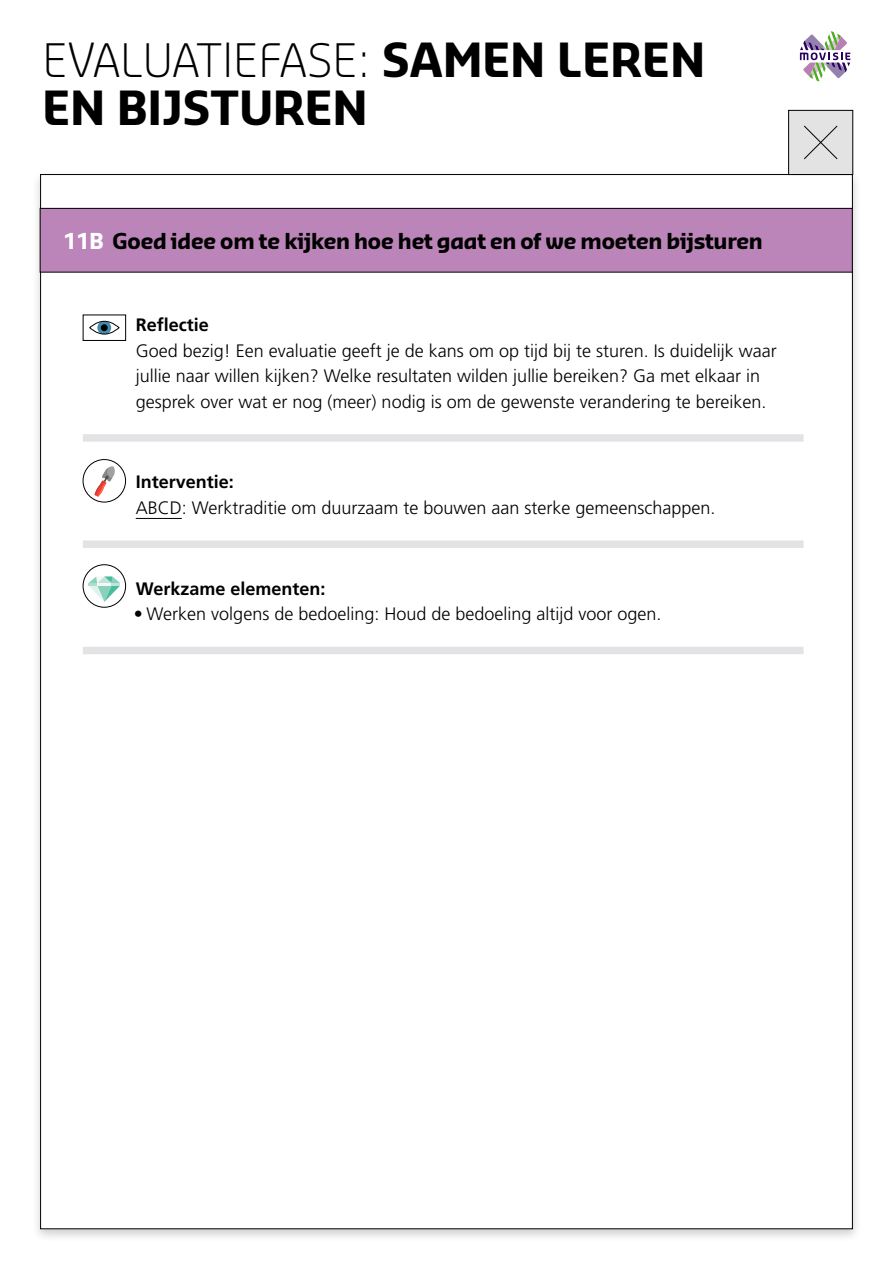
<style>
.page{position:relative;width:893px;height:1263px;background:#fff}
.page>*{position:absolute;margin:0;border:0;box-sizing:border-box;transform-origin:0 0}
.titel{font:700 45px/48px "Sansa Pro";color:#000}
.handgeschreven{font:700 21px "Sansa Pro";letter-spacing:-.01em;color:#000}
.brood_overlay{font:300 18px/25.5px "Frutiger";color:#000}
.brood_overlay-2{font:700 18px "Frutiger";color:#000}
.s1{font-weight:300}
.s2{color:#fff}
.s3{font-weight:700}
</style>
<div class="page">
<div style="left:31px;top:169px;width:831px;height:1073px;background:#000;opacity:.2"></div>
<div style="left:41px;top:175px;width:811px;height:1054px;background:#fff"></div>
<hr style="left:136px;top:518px;width:46px;height:1px;background:#000">
<svg style="left:90px;top:321px;width:29px;height:13px"></svg>
<svg style="left:97px;top:321px;width:14px;height:13px"></svg>
<div style="left:101px;top:324px;width:7px;height:7px;background:#000;border-radius:50%"></div>
<div style="left:89px;top:321px;width:30px;height:13px;border:1px solid #000;border-radius:50%"></div>
<div style="left:83px;top:315px;width:43px;height:26px;border:1px solid #000"></div>
<div style="left:83px;top:434px;width:721px;height:8px;background:#e3e3e5"></div>
<svg style="left:94px;top:466px;width:21px;height:31px"></svg>
<div style="left:83px;top:459px;width:43px;height:43px;border:1px solid #000;border-radius:50%"></div>
<div style="left:83px;top:540px;width:721px;height:8px;background:#e3e3e5"></div>
<svg style="left:88px;top:576px;width:32px;height:26px"></svg>
<div style="left:83px;top:564px;width:43px;height:43px;border:1px solid #000;border-radius:50%"></div>
<div style="left:83px;top:647px;width:721px;height:7px;background:#e3e3e5"></div>
<div style="left:40px;top:208px;width:812px;height:64px;background:#bb85ba"></div>
<div style="left:40px;top:208px;width:812px;height:64px;border:1px solid #000"></div>
<svg style="left:800px;top:31px;width:50px;height:50px"></svg>
<svg style="left:788px;top:110px;width:65px;height:65px;background:#d1d1d1"></svg>
<p class="titel" style="left:43px;top:36px;width:664px"><span class="s1">EVALUATIEFASE:</span> SAMEN LEREN<br>EN BIJSTUREN</p>
<p class="handgeschreven" style="left:64px;top:226px;width:701px"><span class="s2">11B</span> Goed idee om te kijken hoe het gaat en of we moeten bijsturen</p>
<p class="brood_overlay" style="left:136px;top:312px;width:642px"><span class="s3">Reflectie<br></span>Goed bezig! Een evaluatie geeft je de kans om op tijd bij te sturen. Is duidelijk waar jullie naar willen kijken? Welke resultaten wilden jullie bereiken? Ga met elkaar in gesprek over wat er nog (meer) nodig is om de gewenste verandering te bereiken.</p>
<p class="brood_overlay" style="left:136px;top:469px;width:581px"><span class="s3">Interventie:<br></span>ABCD: Werktraditie om duurzaam te bouwen aan sterke gemeenschappen.</p>
<p class="brood_overlay-2" style="left:136px;top:578px;width:191px">Werkzame elementen:</p>
<p class="brood_overlay" style="left:134px;top:601px;width:529px">• Werken volgens de bedoeling: Houd de bedoeling altijd voor ogen.</p>
</div>
